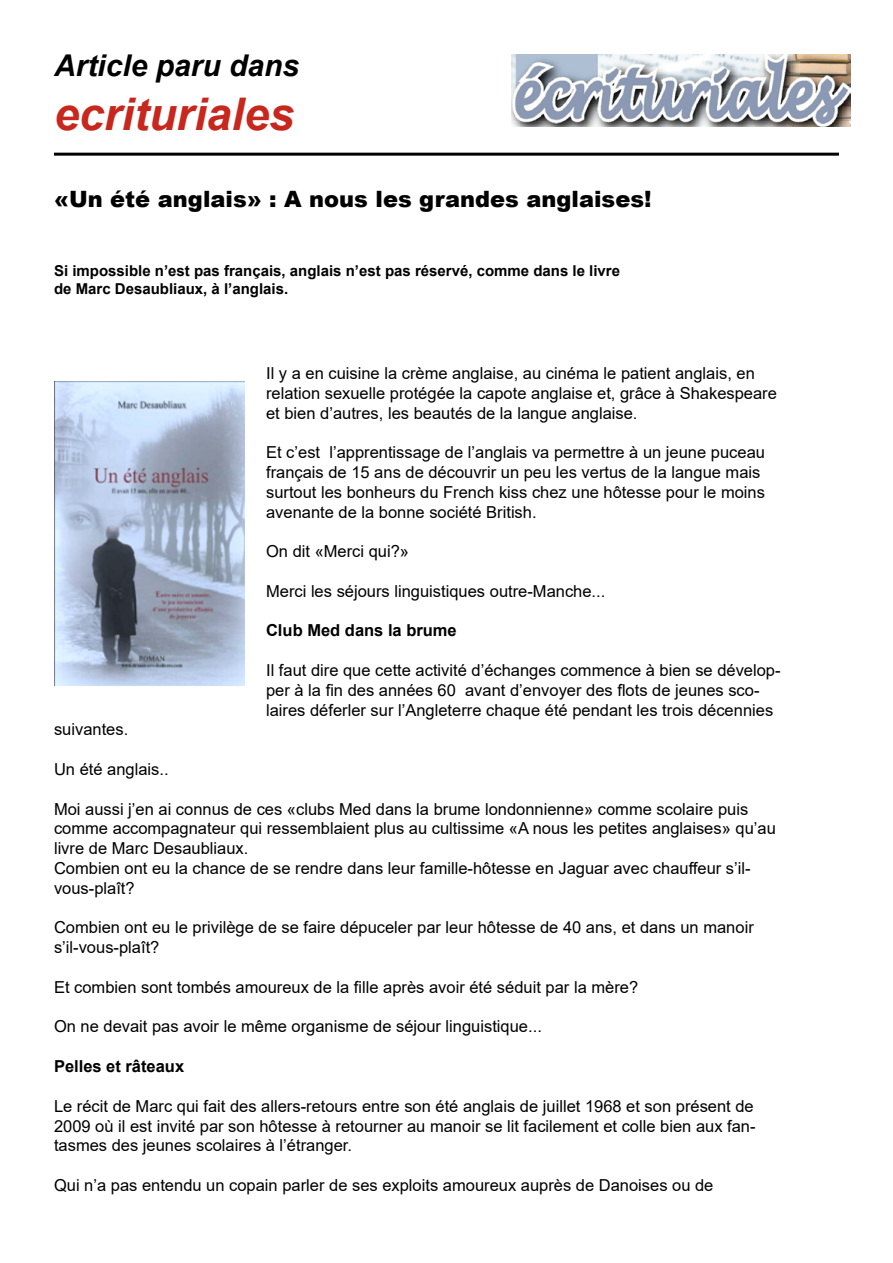
<style>
.page{position:relative;width:893px;height:1263px;background:#fff}
.page>*{position:absolute;margin:0;border:0;box-sizing:border-box;transform-origin:0 0}
.t1{font:italic 700 45px "Arial";color:#c7271c}
.t2{font:italic 700 30px "Arial";color:#000}
.t3{font:900 22.5px "Arial";color:#000}
.t4{font:16.5px/19.8px "Arial";color:#000}
.t5{font:700 16.5px "Arial";color:#000}
.t6{font:700 15px/18px "Arial";color:#000}
</style>
<div class="page">
<img style="left:54px;top:381px;width:191px;height:304px">
<hr style="left:54px;top:153px;width:785px;height:3px;background:#000">
<img style="left:512px;top:54px;width:338px;height:73px">
<h2 class="t2" style="left:54px;top:45px;width:247px">Article paru dans</h2>
<h1 class="t1" style="left:54px;top:84px;width:242px">ecrituriales</h1>
<h3 class="t3" style="left:54px;top:183px;width:599px">«Un été anglais» : A nous les grandes anglaises!</h3>
<p class="t6" style="left:54px;top:262px;width:568px">Si impossible n’est pas français, anglais n’est pas réservé, comme dans le livre de Marc Desaubliaux, à l’anglais.</p>
<p class="t4" style="left:266px;top:363px;width:512px">Il y a en cuisine la crème anglaise, au cinéma le patient anglais, en relation sexuelle protégée la capote anglaise et, grâce à Shakespeare et bien d’autres, les beautés de la langue anglaise.</p>
<p class="t4" style="left:266px;top:442px;width:500px">Et c’est l’apprentissage de l’anglais va permettre à un jeune puceau français de 15 ans de découvrir un peu les vertus de la langue mais surtout les bonheurs du French kiss chez une hôtesse pour le moins avenante de la bonne société British.</p>
<p class="t4" style="left:266px;top:541px;width:145px">On dit «Merci qui?»</p>
<p class="t4" style="left:266px;top:581px;width:341px">Merci les séjours linguistiques outre-Manche...</p>
<p class="t5" style="left:266px;top:619px;width:192px">Club Med dans la brume</p>
<p class="t4" style="left:266px;top:660px;width:516px">Il faut dire que cette activité d’échanges commence à bien se dévelop&shy;per à la fin des années 60 avant d’envoyer des flots de jeunes sco&shy;laires déferler sur l’Angleterre chaque été pendant les trois décennies</p>
<p class="t4" style="left:54px;top:720px;width:76px">suivantes.</p>
<p class="t4" style="left:54px;top:759px;width:116px">Un été anglais..</p>
<p class="t4" style="left:54px;top:799px;width:723px">Moi aussi j’en ai connus de ces «clubs Med dans la brume londonnienne» comme scolaire puis comme accompagnateur qui ressemblaient plus au cultissime «A nous les petites anglaises» qu’au livre de Marc Desaubliaux.<br>Combien ont eu la chance de se rendre dans leur famille-hôtesse en Jaguar avec chauffeur s’il&shy;vous-plaît?</p>
<p class="t4" style="left:54px;top:918px;width:701px">Combien ont eu le privilège de se faire dépuceler par leur hôtesse de 40 ans, et dans un manoir s’il-vous-plaît?</p>
<p class="t4" style="left:54px;top:977px;width:586px">Et combien sont tombés amoureux de la fille après avoir été séduit par la mère?</p>
<p class="t4" style="left:54px;top:1017px;width:489px">On ne devait pas avoir le même organisme de séjour linguistique...</p>
<p class="t5" style="left:54px;top:1055px;width:132px">Pelles et râteaux</p>
<p class="t4" style="left:54px;top:1096px;width:703px;text-align:justify">Le récit de Marc qui fait des allers-retours entre son été anglais de juillet 1968 et son présent de 2009 où il est invité par son hôtesse à retourner au manoir se lit facilement et colle bien aux fan&shy;tasmes des jeunes scolaires à l’étranger.</p>
<p class="t4" style="left:54px;top:1175px;width:661px">Qui n’a pas entendu un copain parler de ses exploits amoureux auprès de Danoises ou de</p>
</div>
